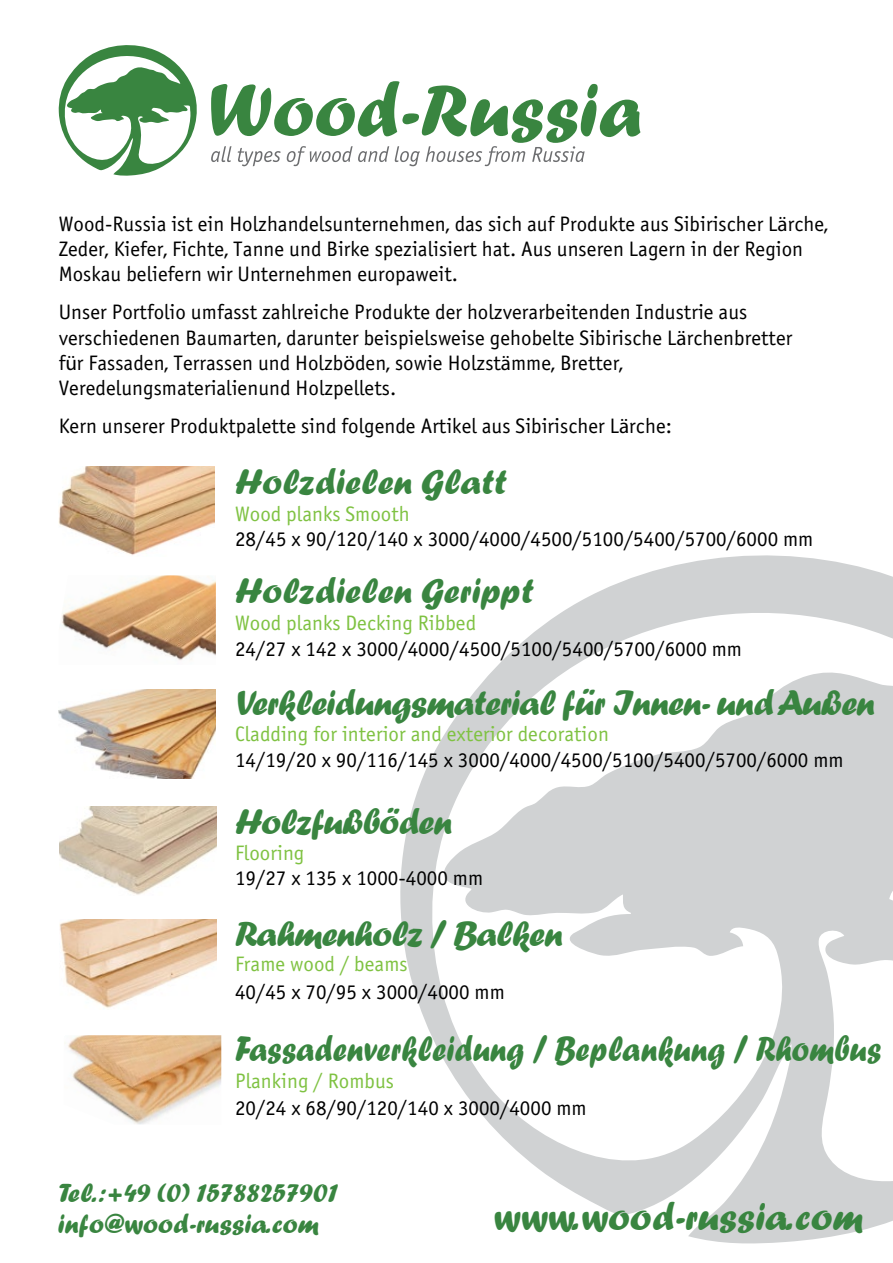
<style>
.page{position:relative;width:893px;height:1263px;background:#fff}
.page>*{position:absolute;margin:0;border:0;box-sizing:border-box;transform-origin:0 0}
.t1{font:40.2px "Forte";color:#398540}
.t2{font:36.9px "Forte";letter-spacing:-.025em;color:#398540}
.t3{font:36.9px "Forte";letter-spacing:-.005em;color:#398540;scale:.88 1}
.t4{font:36.9px "Forte";letter-spacing:-.005em;color:#398540}
.t5{font:27.75px/30.8px "Forte";color:#398540}
.t6{font:21px/25.2px "Officina Sans C";color:#000}
.t7{font:21px "Officina Sans C";color:#7fc242}
.s1{font-family:"Myriad Pro"}
.s2{font-family:"AG Cooper Cyr Roman";font-size:27px}
</style>
<div class="page">
<img style="left:64px;top:1035px;width:157px;height:89px">
<img style="left:59px;top:806px;width:158px;height:89px">
<img style="left:59px;top:920px;width:158px;height:88px">
<img style="left:59px;top:467px;width:155px;height:88px">
<svg style="left:400px;top:555px;width:493px;height:689px"></svg>
<svg style="left:58px;top:45px;width:139px;height:131px"></svg>
<svg style="left:211px;top:81px;width:429px;height:85px"></svg>
<img style="left:60px;top:575px;width:156px;height:86px">
<img style="left:59px;top:689px;width:157px;height:90px">
<p class="t6" style="left:59px;top:212px;width:771px">Wood-Russia ist ein Holzhandelsunternehmen, das sich auf Produkte aus Sibirischer L<span class="s1">ä</span>rche,<br>Zeder, Kiefer, Fichte, Tanne und Birke spezialisiert hat. Aus unseren Lagern in der Region<br>Moskau beliefern wir Unternehmen europaweit.</p>
<p class="t6" style="left:59px;top:300px;width:735px">Unser Portfolio umfasst zahlreiche Produkte der holzverarbeitenden Industrie aus verschiedenen Baumarten, darunter beispielsweise gehobelte Sibirische L<span class="s1">ä</span>rchenbretter f<span class="s1">ü</span>r Fassaden, Terrassen und Holzb<span class="s1">ö</span>den, sowie Holzst<span class="s1">ä</span>mme, Bretter, Veredelungsmaterialienund Holzpellets.</p>
<p class="t6" style="left:59px;top:414px;width:615px">Kern unserer Produktpalette sind folgende Artikel aus Sibirischer L<span class="s1">ä</span>rche:</p>
<h2 class="t4" style="left:235px;top:460px;width:273px">Holzdielen Glatt</h2>
<p class="t6" style="left:235px;top:527px;width:580px">28/45 x 90/120/140 x 3000/4000/4500/5100/5400/5700/6000 mm</p>
<p class="t7" style="left:235px;top:502px;width:176px">Wood planks Smooth</p>
<h2 class="t4" style="left:235px;top:569px;width:300px">Holzdielen Gerippt</h2>
<p class="t7" style="left:235px;top:611px;width:243px">Wood planks Decking Ribbed</p>
<p class="t6" style="left:235px;top:637px;width:509px">24/27 x 142 x 3000/4000/4500/5100/5400/5700/6000 mm</p>
<h2 class="t2" style="left:235px;top:680px;width:642px">Verkleidungsmaterial für Innen- und Außen</h2>
<p class="t7" style="left:235px;top:723px;width:375px">Cladding for interior and exterior decoration</p>
<p class="t6" style="left:235px;top:748px;width:610px">14/19/20 x 90/116/145 x 3000/4000/4500/5100/5400/5700/6000 mm</p>
<h2 class="t2" style="left:235px;top:799px;width:219px">Holzfußböden</h2>
<p class="t7" style="left:235px;top:841px;width:71px">Flooring</p>
<p class="t6" style="left:235px;top:866px;width:250px">19/27 x 135 x 1000-4000 mm</p>
<h2 class="t2" style="left:235px;top:911px;width:330px">Rahmenholz / Balken</h2>
<p class="t7" style="left:235px;top:952px;width:174px">Frame wood / beams</p>
<p class="t6" style="left:235px;top:980px;width:271px">40/45 x 70/95 x 3000/4000 mm</p>
<h2 class="t3" style="left:235px;top:1026px;width:737px">Fassadenverkleidung / Beplankung / Rhombus</h2>
<p class="t7" style="left:235px;top:1069px;width:161px">Planking / Rombus</p>
<p class="t6" style="left:235px;top:1096px;width:353px">20/24 x 68/90/120/140 x 3000/4000 mm</p>
<h3 class="t5" style="left:58px;top:1177px;width:281px">Tel.:<span class="s2">+</span>49 (0) 15788257901 info<span class="s2">@</span>wood-russia.com</h3>
<h1 class="t1" style="left:494px;top:1193px;width:371px">www.wood-russia.com</h1>
</div>
